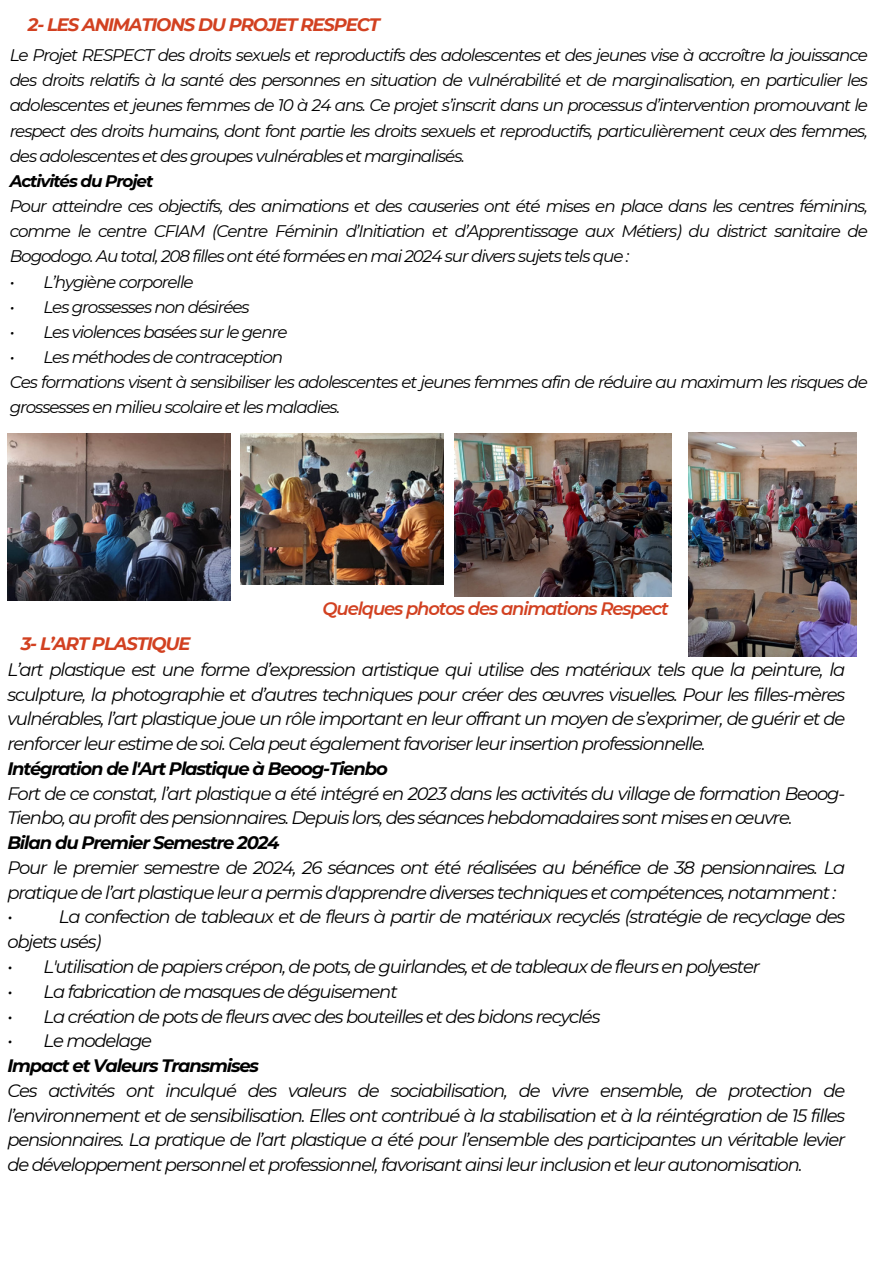
<style>
.page{position:relative;width:894px;height:1264px;background:#fff}
.page>*{position:absolute;margin:0;border:0;box-sizing:border-box;transform-origin:0 0}
.t1{font:italic 18px/24.8px "Montserrat";letter-spacing:-.065em;color:#000}
.t2{font:italic 700 18px "Montserrat";letter-spacing:-.065em;color:#000}
.t3{font:italic 700 18px "Montserrat";letter-spacing:-.065em;color:#d24121}
.t4{font:italic 600 18px "Montserrat";letter-spacing:-.065em;color:#d24121}
.t5{font:italic 16.8px/25.2px "Montserrat";letter-spacing:-.065em;color:#000;text-align:justify}
.t6{font:italic 700 16.8px "Montserrat";letter-spacing:-.065em;color:#000}
</style>
<div class="page">
<img style="left:241px;top:433px;width:202px;height:152px">
<img style="left:7px;top:433px;width:223px;height:167px">
<img style="left:454px;top:433px;width:217px;height:163px">
<img style="left:688px;top:433px;width:168px;height:223px">
<p class="t3" style="left:28px;top:14px;width:353px">2- LES ANIMATIONS DU PROJET RESPECT</p>
<p class="t5" style="left:10px;top:42px;width:859px">Le Projet RESPECT des droits sexuels et reproductifs des adolescentes et des jeunes vise à accroître la jouissance des droits relatifs à la santé des personnes en situation de vulnérabilité et de marginalisation, en particulier les adolescentes et jeunes femmes de 10 à 24 ans. Ce projet s’inscrit dans un processus d’intervention promouvant le respect des droits humains, dont font partie les droits sexuels et reproductifs, particulièrement ceux des femmes, des adolescentes et des groupes vulnérables et marginalisés.</p>
<p class="t6" style="left:10px;top:171px;width:145px">Activités du Projet</p>
<p class="t5" style="left:10px;top:193px;width:859px">Pour atteindre ces objectifs, des animations et des causeries ont été mises en place dans les centres féminins, comme le centre CFIAM (Centre Féminin d’Initiation et d’Apprentissage aux Métiers) du district sanitaire de Bogodogo. Au total, 208 filles ont été formées en mai 2024 sur divers sujets tels que :</p>
<p class="t5" style="left:10px;top:269px;width:185px">• L’hygiène corporelle</p>
<p class="t5" style="left:10px;top:294px;width:241px">• Les grossesses non désirées</p>
<p class="t5" style="left:10px;top:319px;width:279px">• Les violences basées sur le genre</p>
<p class="t5" style="left:10px;top:344px;width:275px">• Les méthodes de contraception</p>
<h2 class="t5" style="left:10px;top:369px;width:859px">Ces formations visent à sensibiliser les adolescentes et jeunes femmes afin de réduire au maximum les risques de grossesses en milieu scolaire et les maladies.</h2>
<p class="t4" style="left:322px;top:598px;width:347px">Quelques photos des animations Respect</p>
<h1 class="t3" style="left:21px;top:632px;width:171px">3- L’ART PLASTIQUE</h1>
<p class="t1" style="left:7px;top:657px;width:839px;text-align:justify">L’art plastique est une forme d’expression artistique qui utilise des matériaux tels que la peinture, la sculpture, la photographie et d’autres techniques pour créer des œuvres visuelles. Pour les filles-mères vulnérables, l’art plastique joue un rôle important en leur offrant un moyen de s’exprimer, de guérir et de renforcer leur estime de soi. Cela peut également favoriser leur insertion professionnelle.</p>
<p class="t2" style="left:7px;top:757px;width:382px">Intégration de l'Art Plastique à Beoog-Tienbo</p>
<p class="t1" style="left:7px;top:780px;width:839px">Fort de ce constat, l’art plastique a été intégré en 2023 dans les activités du village de formation Beoog-<br>Tienbo, au profit des pensionnaires. Depuis lors, des séances hebdomadaires sont mises en œuvre.</p>
<p class="t2" style="left:7px;top:831px;width:274px">Bilan du Premier Semestre 2024</p>
<p class="t1" style="left:7px;top:855px;width:839px">Pour le premier semestre de 2024, 26 séances ont été réalisées au bénéfice de 38 pensionnaires. La pratique de l’art plastique leur a permis d'apprendre diverses techniques et compétences, notamment :</p>
<p class="t1" style="left:7px;top:904px;width:7px">•</p>
<p class="t1" style="left:7px;top:904px;width:839px;text-indent:52px">La confection de tableaux et de fleurs à partir de matériaux recyclés (stratégie de recyclage des objets usés)</p>
<p class="t1" style="left:7px;top:954px;width:753px">• L'utilisation de papiers crépon, de pots, de guirlandes, et de tableaux de fleurs en polyester</p>
<p class="t1" style="left:7px;top:978px;width:392px">• La fabrication de masques de déguisement</p>
<p class="t1" style="left:7px;top:1003px;width:594px">• La création de pots de fleurs avec des bouteilles et des bidons recyclés</p>
<p class="t1" style="left:7px;top:1028px;width:146px">• Le modelage</p>
<p class="t2" style="left:7px;top:1054px;width:253px">Impact et Valeurs Transmises</p>
<p class="t1" style="left:7px;top:1077px;width:839px;text-align:justify">Ces activités ont inculqué des valeurs de sociabilisation, de vivre ensemble, de protection de l’environnement et de sensibilisation. Elles ont contribué à la stabilisation et à la réintégration de 15 filles pensionnaires. La pratique de l’art plastique a été pour l’ensemble des participantes un véritable levier de développement personnel et professionnel, favorisant ainsi leur inclusion et leur autonomisation.</p>
</div>
